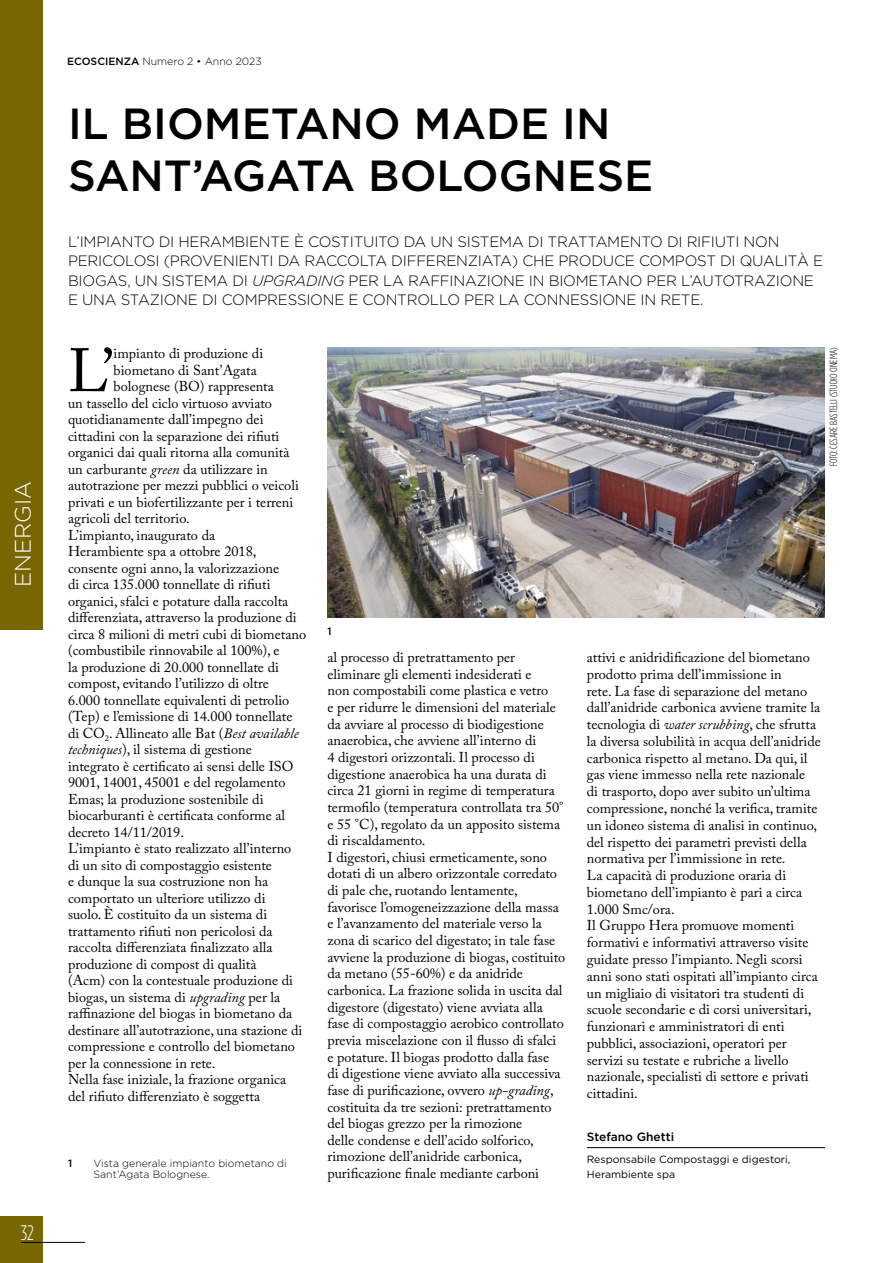
<style>
.page{position:relative;width:893px;height:1263px;background:#fff}
.page>*{position:absolute;margin:0;border:0;box-sizing:border-box;transform-origin:0 0}
.t1{font:60.6px "Adobe Caslon Pro";color:#000}
.t2{font:500 43.5px/52.5px "Gotham HTF";color:#000}
.t3{font:300 22.5px "Gotham HTF";color:#fff}
.t4{font:300 condensed 21px "Gotham HTF";color:#fff}
.t5{font:300 15px/19.5px "Gotham HTF";letter-spacing:-.015em;color:#000}
.t6{font:14.25px/16.6px "Adobe Caslon Pro";color:#000}
.t7{font:500 12px "Gotham HTF";color:#000}
.t8{font:300 10.5px/11.2px "Gotham HTF";color:#000}
.t9{font:10.5px/15.3px "Gotham HTF";color:#000}
.t10{font:300 condensed 10.5px "Gotham HTF";color:#000}
.t11{font:500 10.5px "Gotham HTF";color:#000}
.s1{font-weight:500}
.s2{font-style:italic}
</style>
<div class="page">
<div style="left:0;top:1216px;width:43px;height:47px;background:#786600"></div>
<hr style="left:21px;top:1242px;width:64px;height:1px;background:#000">
<div style="left:0;top:0;width:43px;height:629px;background:#786600"></div>
<hr style="left:587px;top:1147px;width:238px;height:1px;background:#000">
<img style="left:327px;top:348px;width:498px;height:269px">
<h3 class="t3" style="left:11px;top:587px;width:107px;rotate:-90deg">ENERGIA</h3>
<h3 class="t4" style="left:21px;top:1221px;width:15px">32</h3>
<p class="t8" style="left:67px;top:55px;width:196px"><span class="s1">ECOSCIENZA</span> Numero 2 • Anno 2023</p>
<h2 class="t2" style="left:68px;top:96px;width:587px">IL BIOMETANO MADE IN<br>SANT’AGATA BOLOGNESE</h2>
<p class="t5" style="left:68px;top:231px;width:757px">L’IMPIANTO DI HERAMBIENTE È COSTITUITO DA UN SISTEMA DI TRATTAMENTO DI RIFIUTI NON PERICOLOSI (PROVENIENTI DA RACCOLTA DIFFERENZIATA) CHE PRODUCE COMPOST DI QUALITÀ E BIOGAS, UN SISTEMA DI <span class="s2">UPGRADING</span> PER LA RAFFINAZIONE IN BIOMETANO PER L’AUTOTRAZIONE E UNA STAZIONE DI COMPRESSIONE E CONTROLLO PER LA CONNESSIONE IN RETE.</p>
<h1 class="t1" style="left:68px;top:335px;width:47px">L’</h1>
<p class="t6" style="left:114px;top:345px;width:151px">impianto di produzione di</p>
<p class="t6" style="left:114px;top:361px;width:145px">biometano di Sant’Agata</p>
<p class="t6" style="left:114px;top:378px;width:162px">bolognese (BO) rappresenta</p>
<p class="t6" style="left:68px;top:394px;width:206px">un tassello del ciclo virtuoso avviato</p>
<p class="t6" style="left:68px;top:411px;width:197px">quotidianamente dall’impegno dei</p>
<p class="t6" style="left:68px;top:427px;width:213px">cittadini con la separazione dei rifiuti</p>
<p class="t6" style="left:68px;top:444px;width:223px">organici dai quali ritorna alla comunità</p>
<p class="t6" style="left:68px;top:460px;width:201px">un carburante <span class="s2">green</span> da utilizzare in</p>
<p class="t6" style="left:68px;top:477px;width:232px">autotrazione per mezzi pubblici o veicoli</p>
<p class="t6" style="left:68px;top:493px;width:227px">privati e un biofertilizzante per i terreni</p>
<p class="t6" style="left:68px;top:510px;width:123px">agricoli del territorio.</p>
<p class="t6" style="left:68px;top:526px;width:149px">L’impianto, inaugurato da</p>
<p class="t6" style="left:68px;top:543px;width:190px">Herambiente spa a ottobre 2018,</p>
<p class="t6" style="left:68px;top:559px;width:213px">consente ogni anno, la valorizzazione</p>
<p class="t6" style="left:68px;top:576px;width:204px">di circa 135.000 tonnellate di rifiuti</p>
<p class="t6" style="left:68px;top:592px;width:222px">organici, sfalci e potature dalla raccolta</p>
<p class="t6" style="left:68px;top:609px;width:230px">differenziata, attraverso la produzione di</p>
<p class="t6" style="left:68px;top:625px;width:240px">circa 8 milioni di metri cubi di biometano</p>
<p class="t6" style="left:68px;top:642px;width:213px">(combustibile rinnovabile al 100%), e</p>
<p class="t6" style="left:68px;top:658px;width:212px">la produzione di 20.000 tonnellate di</p>
<p class="t6" style="left:68px;top:675px;width:202px">compost, evitando l’utilizzo di oltre</p>
<p class="t6" style="left:68px;top:691px;width:223px">6.000 tonnellate equivalenti di petrolio</p>
<p class="t6" style="left:68px;top:708px;width:226px">(Tep) e l’emissione di 14.000 tonnellate</p>
<p class="t6" style="left:68px;top:724px;width:232px">di CO<sub>2</sub>. Allineato alle Bat (<span class="s2">Best available</span></p>
<p class="t6" style="left:68px;top:741px;width:185px"><span class="s2">techniques</span>), il sistema di gestione</p>
<p class="t6" style="left:68px;top:757px;width:227px">integrato è certificato ai sensi delle ISO</p>
<p class="t6" style="left:68px;top:774px;width:219px">9001, 14001, 45001 e del regolamento</p>
<p class="t6" style="left:68px;top:790px;width:197px">Emas; la produzione sostenibile di</p>
<p class="t6" style="left:68px;top:807px;width:219px">biocarburanti è certificata conforme al</p>
<p class="t6" style="left:68px;top:823px;width:117px">decreto 14/11/2019.</p>
<p class="t6" style="left:68px;top:840px;width:225px">L’impianto è stato realizzato all’interno</p>
<p class="t6" style="left:68px;top:856px;width:205px">di un sito di compostaggio esistente</p>
<p class="t6" style="left:68px;top:873px;width:202px">e dunque la sua costruzione non ha</p>
<p class="t6" style="left:68px;top:889px;width:199px">comportato un ulteriore utilizzo di</p>
<p class="t6" style="left:68px;top:906px;width:201px">suolo. È costituito da un sistema di</p>
<p class="t6" style="left:68px;top:922px;width:206px">trattamento rifiuti non pericolosi da</p>
<p class="t6" style="left:68px;top:939px;width:206px">raccolta differenziata finalizzato alla</p>
<p class="t6" style="left:68px;top:955px;width:190px">produzione di compost di qualità</p>
<p class="t6" style="left:68px;top:972px;width:226px">(Acm) con la contestuale produzione di</p>
<p class="t6" style="left:68px;top:988px;width:214px">biogas, un sistema di <span class="s2">upgrading</span> per la</p>
<p class="t6" style="left:68px;top:1005px;width:226px">raffinazione del biogas in biometano da</p>
<p class="t6" style="left:68px;top:1021px;width:236px">destinare all’autotrazione, una stazione di</p>
<p class="t6" style="left:68px;top:1038px;width:228px">compressione e controllo del biometano</p>
<p class="t6" style="left:68px;top:1054px;width:149px">per la connessione in rete.</p>
<p class="t6" style="left:68px;top:1071px;width:220px">Nella fase iniziale, la frazione organica</p>
<p class="t6" style="left:68px;top:1087px;width:194px">del rifiuto differenziato è soggetta</p>
<p class="t11" style="left:68px;top:1157px;width:6px">1</p>
<p class="t8" style="left:94px;top:1157px;width:195px">Vista generale impianto biometano di<br>Sant’Agata Bolognese.</p>
<p class="t10" style="left:828px;top:466px;width:120px;rotate:-90deg">FOTO: CESARE BASTELLI (STUDIO CINEMA)</p>
<p class="t11" style="left:327px;top:625px;width:6px">1</p>
<p class="t6" style="left:327px;top:649px;width:239px">al processo di pretrattamento per eliminare gli elementi indesiderati e<br>non compostabili come plastica e vetro<br>e per ridurre le dimensioni del materiale da avviare al processo di biodigestione anaerobica, che avviene all’interno di<br>4 digestori orizzontali. Il processo di digestione anaerobica ha una durata di circa 21 giorni in regime di temperatura termofilo (temperatura controllata tra 50° e 55 °C), regolato da un apposito sistema di riscaldamento.<br>I digestori, chiusi ermeticamente, sono dotati di un albero orizzontale corredato di pale che, ruotando lentamente, favorisce l’omogeneizzazione della massa e l’avanzamento del materiale verso la zona di scarico del digestato; in tale fase avviene la produzione di biogas, costituito da metano (55-60%) e da anidride carbonica. La frazione solida in uscita dal digestore (digestato) viene avviata alla fase di compostaggio aerobico controllato previa miscelazione con il flusso di sfalci e potature. Il biogas prodotto dalla fase<br>di digestione viene avviato alla successiva fase di purificazione, ovvero <span class="s2">up-grading</span>, costituita da tre sezioni: pretrattamento del biogas grezzo per la rimozione<br>delle condense e dell’acido solforico, rimozione dell’anidride carbonica, purificazione finale mediante carboni</p>
<p class="t6" style="left:587px;top:649px;width:235px">attivi e anidridificazione del biometano prodotto prima dell’immissione in<br>rete. La fase di separazione del metano dall’anidride carbonica avviene tramite la tecnologia di <span class="s2">water scrubbing</span>, che sfrutta la diversa solubilità in acqua dell’anidride carbonica rispetto al metano. Da qui, il gas viene immesso nella rete nazionale<br>di trasporto, dopo aver subito un’ultima compressione, nonché la verifica, tramite un idoneo sistema di analisi in continuo, del rispetto dei parametri previsti della normativa per l’immissione in rete.<br>La capacità di produzione oraria di biometano dell’impianto è pari a circa 1.000 Smc/ora.<br>Il Gruppo Hera promuove momenti formativi e informativi attraverso visite guidate presso l’impianto. Negli scorsi anni sono stati ospitati all’impianto circa un migliaio di visitatori tra studenti di scuole secondarie e di corsi universitari, funzionari e amministratori di enti pubblici, associazioni, operatori per servizi su testate e rubriche a livello nazionale, specialisti di settore e privati cittadini.</p>
<p class="t7" style="left:587px;top:1130px;width:89px">Stefano Ghetti</p>
<p class="t9" style="left:587px;top:1151px;width:205px">Responsabile Compostaggi e digestori,<br>Herambiente spa</p>
</div>
